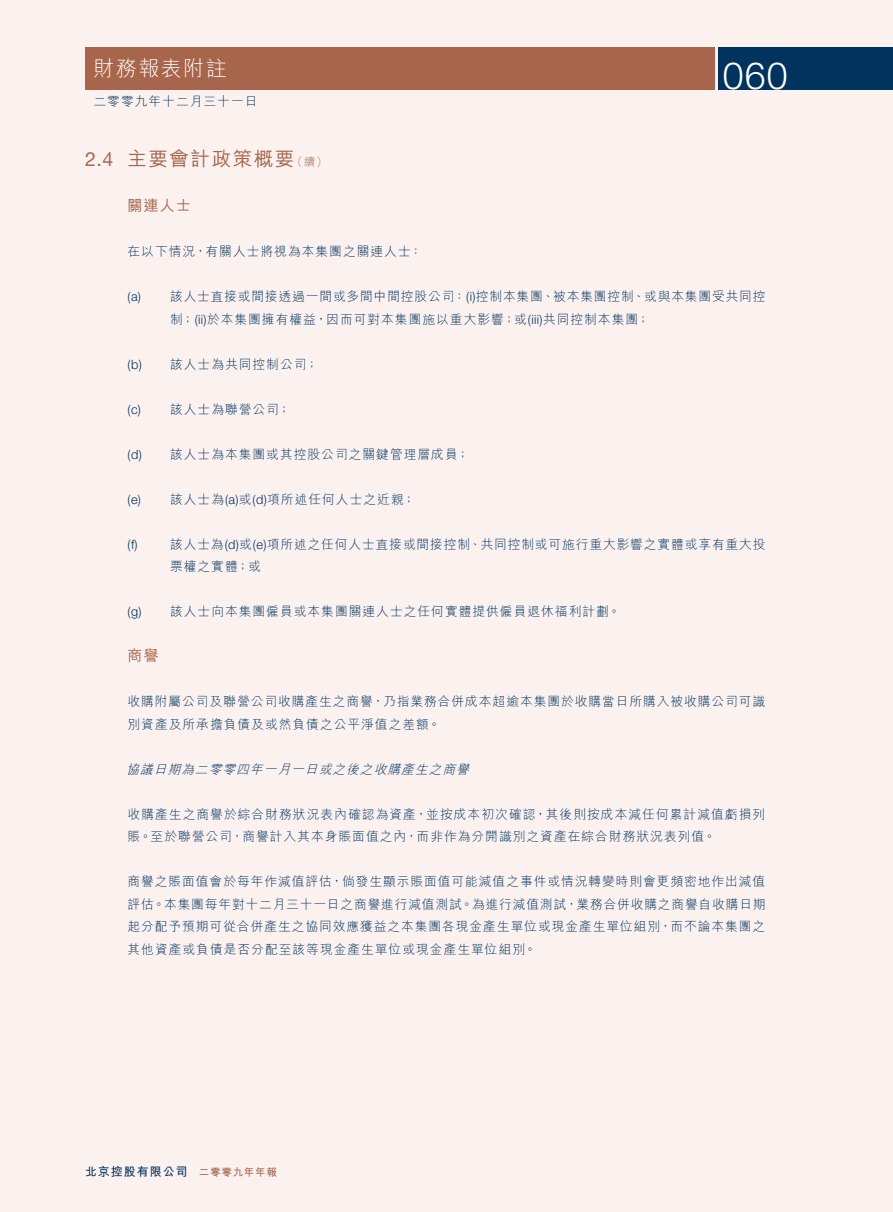
<style>
.page{position:relative;width:893px;height:1212px;background:#fbf1ef}
.page>*{position:absolute;margin:0;border:0;box-sizing:border-box;transform-origin:0 0}
.t1{font:300 37.5px "Helvetica Neue LT Std";color:#fff}
.t2{font:300 21px "M Hei HK";letter-spacing:.07em;color:#fff}
.Heading_1{font:500 19.5px "M Hei HK";letter-spacing:.08em;color:#a7664b}
.Heading_2{font:500 15px "M Hei HK";letter-spacing:.08em;color:#a7664b}
.Body_Text{font:300 12.75px/22.5px "M Hei HK";letter-spacing:.08em;color:#00345e}
.Heading_3{font:italic 300 12.75px "M Hei HK";color:#00345e}
.Body_Text-2{font:300 12.75px "Helvetica Neue LT Std";color:#00345e}
.t3{font:700 12px "M Hei HK";letter-spacing:.08em;color:#00345e}
.s1{font-family:"Helvetica Neue LT Std";font-weight:400}
.s2{font-weight:300;font-size:11.25px}
.s3{font-family:"Helvetica Neue LT Std"}
.s4{font-size:10.5px;color:#a7664b}
</style>
<div class="page">
<div style="left:85px;top:47px;width:629px;height:42px;background:#a7664b"></div>
<div style="left:719px;top:47px;width:174px;height:42px;background:#00345e"></div>
<h2 class="t2" style="left:94px;top:58px;width:135px">財務報表附註</h2>
<p class="Body_Text" style="left:94px;top:90px;width:165px">二零零九年十二月三十一日</p>
<h1 class="t1" style="left:723px;top:53px;width:66px">060</h1>
<p class="Heading_1" style="left:85px;top:145px;width:244px"><span class="s1">2.4</span> 主要會計政策概要<span class="s2">（續）</span></p>
<p class="Heading_2" style="left:128px;top:195px;width:65px">關連人士</p>
<p class="Body_Text" style="left:128px;top:240px;width:296px">在以下情況，有關人士將視為本集團之關連人士：</p>
<p class="Body_Text" style="left:170px;top:285px;width:597px;text-indent:-43px"><span class="s3">(a)</span> 該人士直接或間接透過一間或多間中間控股公司：<span class="s3">(i)</span>控制本集團、被本集團控制、或與本集團受共同控制；<span class="s3">(ii)</span>於本集團擁有權益，因而可對本集團施以重大影響；或<span class="s3">(iii)</span>共同控制本集團；</p>
<p class="Body_Text" style="left:128px;top:353px;width:192px"><span class="s3">(b)</span> 該人士為共同控制公司；</p>
<p class="Body_Text" style="left:128px;top:398px;width:164px"><span class="s3">(c)</span> 該人士為聯營公司；</p>
<p class="Body_Text" style="left:128px;top:443px;width:343px"><span class="s3">(d)</span> 該人士為本集團或其控股公司之關鍵管理層成員；</p>
<p class="Body_Text" style="left:128px;top:488px;width:289px"><span class="s3">(e)</span> 該人士為<span class="s3">(a)</span>或<span class="s3">(d)</span>項所述任何人士之近親；</p>
<p class="Body_Text-2" style="left:128px;top:536px;width:12px">(f)</p>
<p class="Body_Text" style="left:170px;top:533px;width:597px">該人士為<span class="s3">(d)</span>或<span class="s3">(e)</span>項所述之任何人士直接或間接控制、共同控制或可施行重大影響之實體或享有重大投票權之實體；或</p>
<p class="Body_Text" style="left:128px;top:600px;width:494px"><span class="s3">(g)</span> 該人士向本集團僱員或本集團關連人士之任何實體提供僱員退休福利計劃。</p>
<p class="Heading_2" style="left:128px;top:645px;width:33px">商譽</p>
<p class="Body_Text" style="left:128px;top:690px;width:639px">收購附屬公司及聯營公司收購產生之商譽，乃指業務合併成本超逾本集團於收購當日所購入被收購公司可識別資產及所承擔負債及或然負債之公平淨值之差額。</p>
<p class="Heading_3" style="left:126px;top:763px;width:348px">協議日期為二零零四年一月一日或之後之收購產生之商譽</p>
<p class="Body_Text" style="left:128px;top:803px;width:639px">收購產生之商譽於綜合財務狀況表內確認為資產，並按成本初次確認，其後則按成本減任何累計減值虧損列賬。至於聯營公司，商譽計入其本身賬面值之內，而非作為分開識別之資產在綜合財務狀況表列值。</p>
<p class="Body_Text" style="left:128px;top:870px;width:640px;text-align:justify">商譽之賬面值會於每年作減值評估，倘發生顯示賬面值可能減值之事件或情況轉變時則會更頻密地作出減值評估。本集團每年對十二月三十一日之商譽進行減值測試。為進行減值測試，業務合併收購之商譽自收購日期起分配予預期可從合併產生之協同效應獲益之本集團各現金產生單位或現金產生單位組別，而不論本集團之其他資產或負債是否分配至該等現金產生單位或現金產生單位組別。</p>
<p class="t3" style="left:85px;top:1163px;width:194px">北京控股有限公司 <span class="s4">二零零九年年報</span></p>
</div>
